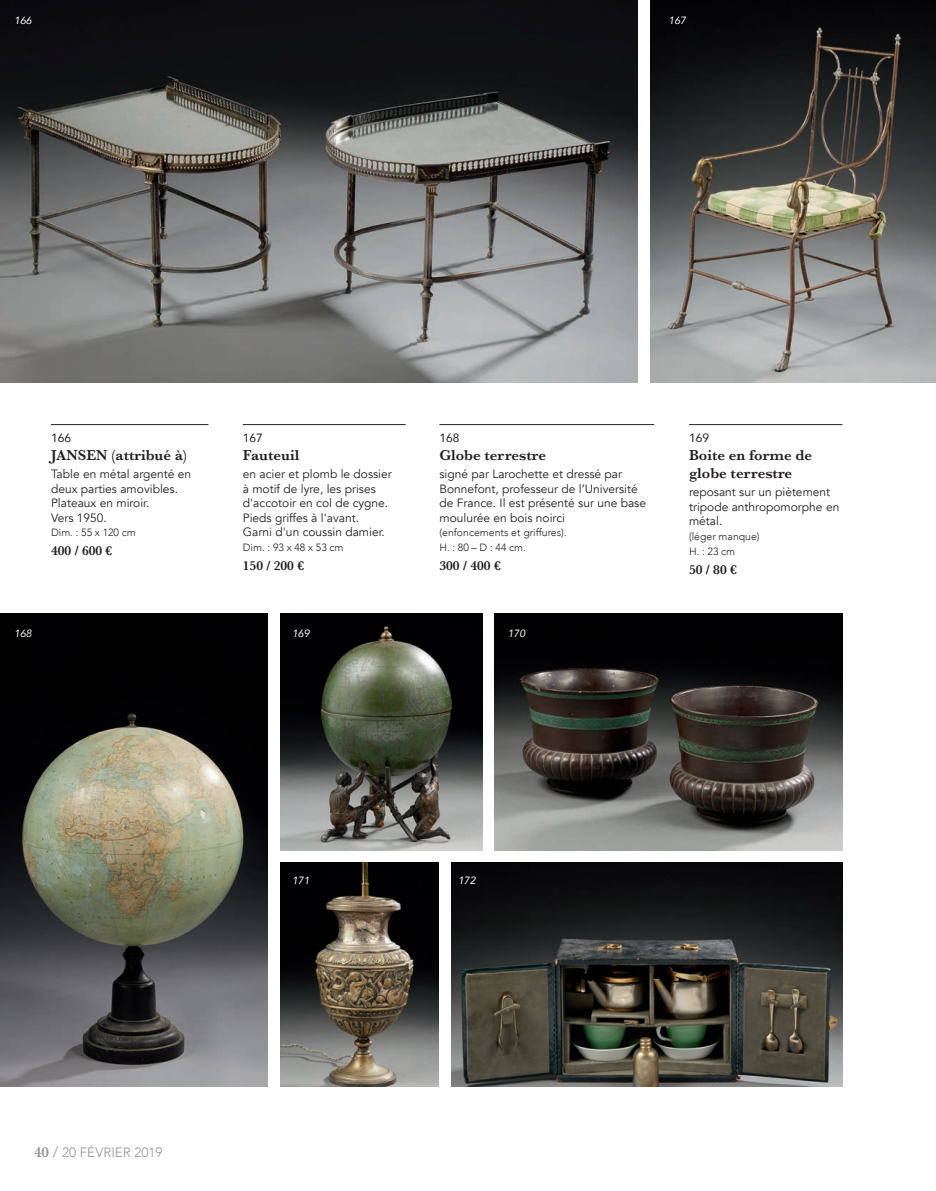
<style>
.page{position:relative;width:936px;height:1191px;background:#fff}
.page>*{position:absolute;margin:0;border:0;box-sizing:border-box;transform-origin:0 0}
.t1{font:600 15px/18px "Baskerville";color:#231f20}
.t2{font:600 13.5px "Baskerville";color:#231f20}
.t3{font:300 13.5px "Avenir";color:#939598}
.t4{font:12px/14.4px "Avenir";color:#231f20}
.t5{font:12px "Avenir";color:#231f20}
.t6{font:300 10.5px/14.7px "Avenir";color:#231f20}
.t7{font:italic 10.5px "Avenir";color:#fff}
.s1{font-family:"Baskerville";font-weight:600;font-size:15px}
.s2{font-size:15px}
</style>
<div class="page">
<img style="left:0;top:613px;width:267px;height:473px">
<img style="left:0;top:0;width:637px;height:383px">
<hr style="left:51px;top:424px;width:157px;height:1px;background:#231f20">
<img style="left:280px;top:613px;width:202px;height:237px">
<hr style="left:689px;top:424px;width:153px;height:1px;background:#231f20">
<hr style="left:439px;top:424px;width:215px;height:1px;background:#231f20">
<img style="left:280px;top:863px;width:158px;height:223px">
<img style="left:650px;top:0;width:285px;height:383px">
<hr style="left:243px;top:424px;width:162px;height:1px;background:#231f20">
<img style="left:495px;top:613px;width:347px;height:237px">
<img style="left:451px;top:863px;width:391px;height:223px">
<p class="t7" style="left:14px;top:13px;width:19px">166</p>
<p class="t7" style="left:668px;top:13px;width:19px">167</p>
<p class="t5" style="left:51px;top:430px;width:22px">166</p>
<p class="t1" style="left:51px;top:446px;width:137px">JANSEN (attribué à)</p>
<p class="t4" style="left:51px;top:467px;width:142px">Table en métal argenté en deux parties amovibles.<br>Plateaux en miroir.<br>Vers 1950.</p>
<p class="t6" style="left:51px;top:526px;width:86px">Dim. : 55 x 120 cm</p>
<p class="t2" style="left:51px;top:543px;width:63px">400 / 600 €</p>
<p class="t5" style="left:243px;top:430px;width:22px">167</p>
<p class="t1" style="left:243px;top:446px;width:58px">Fauteuil</p>
<p class="t4" style="left:243px;top:467px;width:150px">en acier et plomb le dossier à motif de lyre, les prises d'accotoir en col de cygne.<br>Pieds griffes à l'avant.<br>Garni d'un coussin damier.</p>
<p class="t6" style="left:243px;top:540px;width:102px">Dim. : 93 x 48 x 53 cm</p>
<p class="t2" style="left:243px;top:558px;width:63px">150 / 200 €</p>
<p class="t5" style="left:439px;top:430px;width:22px">168</p>
<p class="t1" style="left:439px;top:446px;width:108px">Globe terrestre</p>
<p class="t4" style="left:439px;top:467px;width:208px">signé par Larochette et dressé par Bonnefont, professeur de l’Université de France. Il est présenté sur une base moulurée en bois noirci</p>
<p class="t6" style="left:439px;top:526px;width:129px">(enfoncements et griffures).<br>H. : 80 – D : 44 cm.</p>
<p class="t2" style="left:439px;top:558px;width:63px">300 / 400 €</p>
<p class="t7" style="left:14px;top:626px;width:19px">168</p>
<p class="t7" style="left:292px;top:626px;width:19px">169</p>
<p class="t7" style="left:507px;top:626px;width:19px">170</p>
<p class="t5" style="left:689px;top:430px;width:22px">169</p>
<p class="t1" style="left:689px;top:446px;width:125px">Boite en forme de globe terrestre</p>
<p class="t4" style="left:689px;top:485px;width:152px">reposant sur un piètement tripode anthropomorphe en métal.</p>
<p class="t6" style="left:689px;top:529px;width:72px">(léger manque)<br>H. : 23 cm</p>
<p class="t2" style="left:689px;top:561px;width:49px">50 / 80 €</p>
<p class="t7" style="left:292px;top:873px;width:19px">171</p>
<p class="t7" style="left:458px;top:873px;width:19px">172</p>
<p class="t3" style="left:34px;top:1143px;width:130px"><span class="s1">40</span> <span class="s2">/</span> 20 FÉVRIER 2019</p>
</div>
